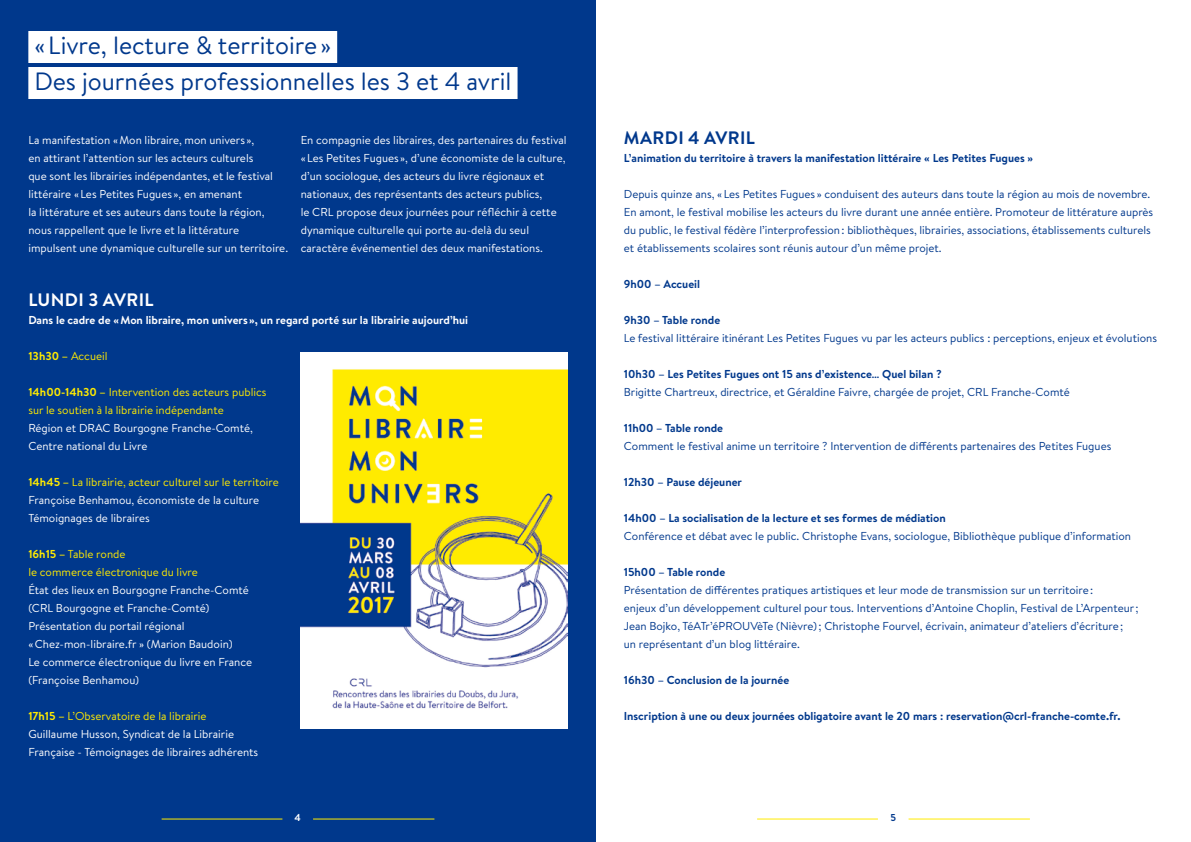
<style>
.page{position:relative;width:1191px;height:842px;background:#fff}
.page>*{position:absolute;margin:0;border:0;box-sizing:border-box;transform-origin:0 0}
.t1{font:25px/36px "Brandon Text";color:#00388c}
.t2{font:700 18px "Brandon Text";letter-spacing:.02em;color:#fff}
.t3{font:700 18px "Brandon Text";letter-spacing:.02em;color:#00388c}
.t4{font:11.5px/18px "Brandon Text";color:#fff}
.t5{font:11.5px/18px "Brandon Text";color:#00388c}
.t6{font:700 11.5px "Brandon Text";color:#00388c}
.t7{font:11.5px/18px "Brandon Text";color:#ffeb00}
.t8{font:700 11.5px "Brandon Text";color:#fff}
.t9{font:700 10px "Brandon Text";color:#00388c}
.t10{font:700 10px "Brandon Text";color:#fff}
.s1{font-weight:700}
.s2{font-weight:700;color:#ffeb00}
.s3{color:#ffeb00}
</style>
<div class="page">
<hr style="left:908px;top:818px;width:122px;height:1px;background:#ffeb00">
<hr style="left:757px;top:818px;width:121px;height:1px;background:#ffeb00">
<div style="left:0;top:0;width:595px;height:842px;background:#00388c"></div>
<div style="left:28px;top:31px;width:309px;height:32px;background:#fff"></div>
<div style="left:28px;top:67px;width:489px;height:32px;background:#fff"></div>
<img style="left:300px;top:353px;width:267px;height:376px">
<hr style="left:313px;top:818px;width:121px;height:1px;background:#ffeb00">
<hr style="left:162px;top:818px;width:120px;height:1px;background:#ffeb00">
<h1 class="t1" style="left:34px;top:27px;width:479px">« Livre, lecture &amp; territoire»<br>Des journées professionnelles les 3 et 4 avril</h1>
<p class="t4" style="left:28px;top:131px;width:261px">La manifestation «Mon libraire, mon univers »,<br>en attirant l’attention sur les acteurs culturels<br>que sont les librairies indépendantes, et le festival littéraire « Les Petites Fugues », en amenant<br>la littérature et ses auteurs dans toute la région, nous rappellent que le livre et la littérature impulsent une dynamique culturelle sur un territoire.</p>
<p class="t4" style="left:301px;top:131px;width:267px">En compagnie des libraires, des partenaires du festival « Les Petites Fugues », d’une économiste de la culture, d’un sociologue, des acteurs du livre régionaux et nationaux, des représentants des acteurs publics,<br>le CRL propose deux journées pour réfléchir à cette dynamique culturelle qui porte au-delà du seul caractère événementiel des deux manifestations.</p>
<h2 class="t2" style="left:28px;top:287px;width:127px">LUNDI 3 AVRIL</h2>
<p class="t8" style="left:28px;top:312px;width:441px">Dans le cadre de «Mon libraire, mon univers », un regard porté sur la librairie aujourd’hui</p>
<p class="t7" style="left:28px;top:347px;width:81px"><span class="s1">13h30 –</span> Accueil</p>
<p class="t7" style="left:28px;top:383px;width:240px"><span class="s1">14h00-14h30 –</span> Intervention des acteurs publics sur le soutien à la librairie indépendante</p>
<p class="t4" style="left:28px;top:419px;width:226px">Région et DRAC Bourgogne Franche-Comté,<br>Centre national du Livre</p>
<p class="t4" style="left:28px;top:473px;width:252px"><span class="s2">14h45 –</span> <span class="s3">La librairie, acteur culturel sur le territoire<br></span>Françoise Benhamou, économiste de la culture<br>Témoignages de libraires</p>
<p class="t7" style="left:28px;top:545px;width:171px"><span class="s1">16h15 –</span> Table ronde<br>le commerce électronique du livre</p>
<p class="t4" style="left:28px;top:581px;width:225px">État des lieux en Bourgogne Franche-Comté (CRL Bourgogne et Franche-Comté)<br>Présentation du portail régional «Chez-mon-libraire.fr » (Marion Baudoin)<br>Le commerce électronique du livre en France (Françoise Benhamou)</p>
<p class="t4" style="left:28px;top:707px;width:231px"><span class="s2">17h15 –</span> <span class="s3">L’Observatoire de la librairie<br></span>Guillaume Husson, Syndicat de la Librairie<br>Française - Témoignages de libraires adhérents</p>
<p class="t10" style="left:294px;top:810px;width:8px">4</p>
<h2 class="t3" style="left:624px;top:125px;width:132px">MARDI 4 AVRIL</h2>
<p class="t6" style="left:624px;top:150px;width:411px">L’animation du territoire à travers la manifestation littéraire « Les Petites Fugues »</p>
<p class="t5" style="left:624px;top:185px;width:531px">Depuis quinze ans, « Les Petites Fugues » conduisent des auteurs dans toute la région au mois de novembre.<br>En amont, le festival mobilise les acteurs du livre durant une année entière. Promoteur de littérature auprès du public, le festival fédère l’interprofession: bibliothèques, librairies, associations, établissements culturels et établissements scolaires sont réunis autour d’un même projet.</p>
<p class="t6" style="left:624px;top:276px;width:78px">9h00 – Accueil</p>
<p class="t6" style="left:624px;top:312px;width:98px">9h30 – Table ronde</p>
<p class="t5" style="left:624px;top:329px;width:534px">Le festival littéraire itinérant Les Petites Fugues vu par les acteurs publics : perceptions, enjeux et évolutions</p>
<p class="t6" style="left:624px;top:366px;width:319px">10h30 – Les Petites Fugues ont 15 ans d’existence… Quel bilan ?</p>
<p class="t5" style="left:624px;top:383px;width:447px">Brigitte Chartreux, directrice, et Géraldine Faivre, chargée de projet, CRL Franche-Comté</p>
<p class="t6" style="left:624px;top:420px;width:101px">11h00 – Table ronde</p>
<p class="t5" style="left:624px;top:437px;width:489px">Comment le festival anime un territoire ? Intervention de différents partenaires des Petites Fugues</p>
<p class="t6" style="left:624px;top:474px;width:120px">12h30 – Pause déjeuner</p>
<p class="t6" style="left:624px;top:510px;width:323px">14h00 – La socialisation de la lecture et ses formes de médiation</p>
<p class="t5" style="left:624px;top:527px;width:509px">Conférence et débat avec le public. Christophe Evans, sociologue, Bibliothèque publique d’information</p>
<p class="t6" style="left:624px;top:564px;width:103px">15h00 – Table ronde</p>
<p class="t5" style="left:624px;top:581px;width:516px">Présentation de différentes pratiques artistiques et leur mode de transmission sur un territoire:<br>enjeux d’un développement culturel pour tous. Interventions d’Antoine Choplin, Festival de L’Arpenteur; Jean Bojko, TéATr’éPROUVèTe (Nièvre); Christophe Fourvel, écrivain, animateur d’ateliers d’écriture;<br>un représentant d’un blog littéraire.</p>
<p class="t6" style="left:624px;top:672px;width:167px">16h30 – Conclusion de la journée</p>
<p class="t6" style="left:624px;top:708px;width:498px">Inscription à une ou deux journées obligatoire avant le 20 mars : reservation@crl-franche-comte.fr.</p>
<p class="t9" style="left:890px;top:810px;width:7px">5</p>
</div>
